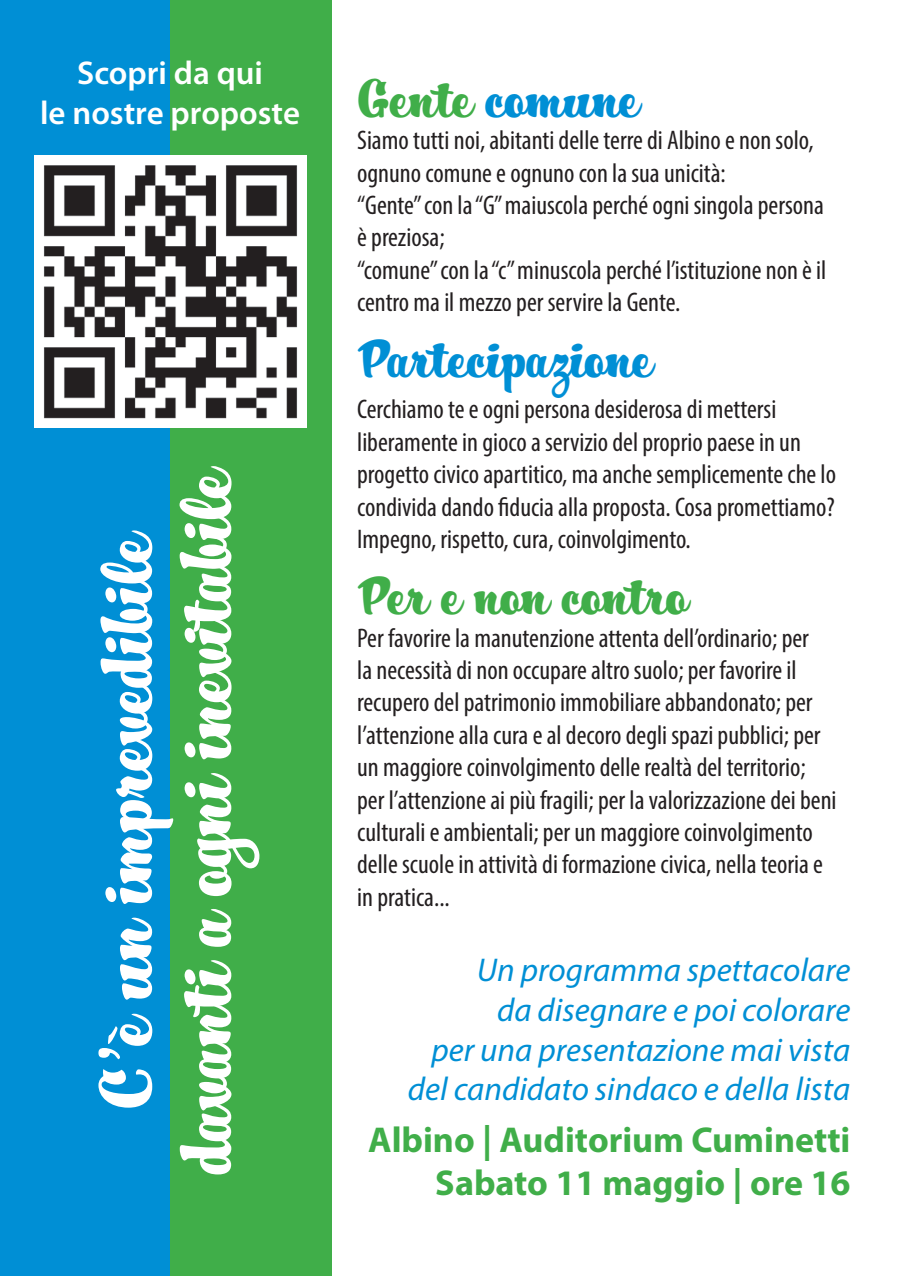
<style>
.page{position:relative;width:910px;height:1276px;background:#fff}
.page>*{position:absolute;margin:0;border:0;box-sizing:border-box;transform-origin:0 0}
.t1{font:66px/79.2px "Hucklebuck JF";color:#fff;text-align:center}
.t2{font:48px "Hucklebuck JF";color:#008fd5}
.t3{font:48px "Hucklebuck JF";color:#40ae49}
.t4{font:700 36px/43.2px "Myriad Pro";color:#40ae49;text-align:right}
.t5{font:italic 33px/39.6px "Myriad Pro";color:#008fd5;text-align:right}
.t6{font:600 33px/39.6px "Myriad Pro";color:#fff;text-align:center}
.t7{font:condensed 27px/32.4px "Myriad Pro";color:#231f20}
.s1{color:#40ae49}
</style>
<div class="page">
<div style="left:0;top:0;width:170px;height:1276px;background:#008fd5"></div>
<div style="left:170px;top:0;width:162px;height:1276px;background:#40ae49"></div>
<img style="left:34px;top:156px;width:272px;height:272px">
<p class="t6" style="left:40px;top:53px;width:261px">Scopri da qui<br>le nostre proposte</p>
<h1 class="t1" style="left:93px;top:1173px;width:709px;rotate:-90deg">C’è un imprevedibile davanti a ogni inevitabile</h1>
<h2 class="t2" style="left:357px;top:68px;width:283px"><span class="s1">Gente</span> comune</h2>
<p class="t7" style="left:357px;top:124px;width:471px">Siamo tutti noi, abitanti delle terre di Albino e non solo, ognuno comune e ognuno con la sua unicità:<br>“Gente” con la “G” maiuscola perché ogni singola persona è preziosa;<br>“comune” con la “c” minuscola perché l’istituzione non è il centro ma il mezzo per servire la Gente.</p>
<h2 class="t2" style="left:357px;top:328px;width:296px">Partecipazione</h2>
<p class="t7" style="left:357px;top:393px;width:480px">Cerchiamo te e ogni persona desiderosa di mettersi liberamente in gioco a servizio del proprio paese in un progetto civico apartitico, ma anche semplicemente che lo condivida dando fiducia alla proposta. Cosa promettiamo?<br>Impegno, rispetto, cura, coinvolgimento.</p>
<h2 class="t3" style="left:357px;top:565px;width:332px">Per e non contro</h2>
<p class="t7" style="left:357px;top:621px;width:481px">Per favorire la manutenzione attenta dell’ordinario; per<br>la necessità di non occupare altro suolo; per favorire il recupero del patrimonio immobiliare abbandonato; per l’attenzione alla cura e al decoro degli spazi pubblici; per un maggiore coinvolgimento delle realtà del territorio; per l’attenzione ai più fragili; per la valorizzazione dei beni culturali e ambientali; per un maggiore coinvolgimento delle scuole in attività di formazione civica, nella teoria e in pratica...</p>
<p class="t5" style="left:408px;top:950px;width:444px">Un programma spettacolare<br>da disegnare e poi colorare<br>per una presentazione mai vista del candidato sindaco e della lista</p>
<h3 class="t4" style="left:368px;top:1117px;width:484px">Albino | Auditorium Cuminetti<br>Sabato 11 maggio | ore 16</h3>
</div>
